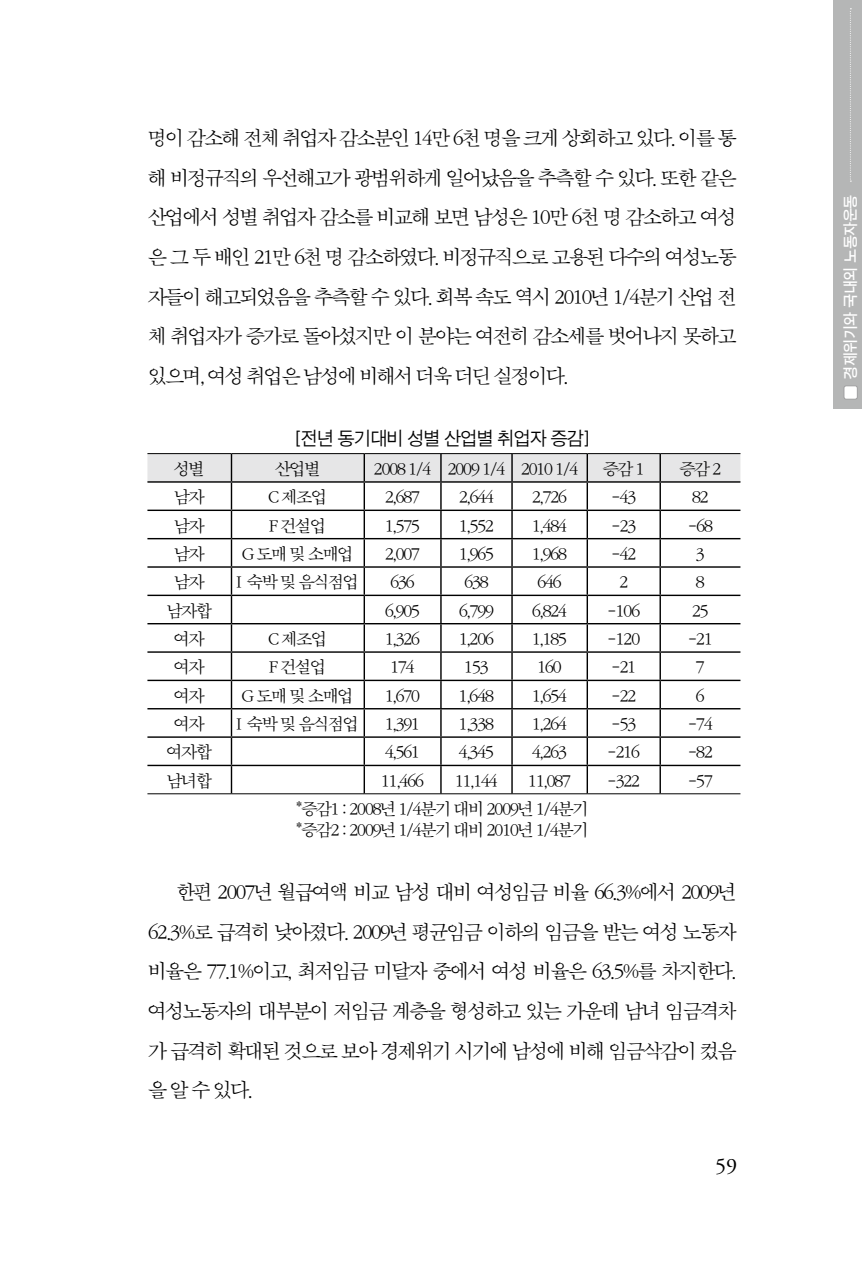
<style>
.page{position:relative;width:862px;height:1270px;background:#fff}
.page>*{position:absolute;margin:0;border:0;box-sizing:border-box;transform-origin:0 0}
.t1{font:22px "Adobe Garamond Pro";color:#000}
.t2{font:20px/39.6px "S Pmu KS Cpc EUC H";letter-spacing:-.14em;color:#000;text-align:justify}
.t3{font:19px "S Pgo J KS Cpc EUC H";letter-spacing:-.1em;color:#000;scale:.95 1}
.t4{font:17px/20.4px "S Pmu KS Cpc EUC H";letter-spacing:-.14em;color:#000}
.t5{font:17px "S Pmu KS Cpc EUC H";letter-spacing:-.035em;color:#000}
.t6{font:15px "S Pgo T KS Cpc EUC H";letter-spacing:-.05em;color:#fff;scale:.95 1}
</style>
<div class="page">
<div style="left:833px;top:0;width:29px;height:408px;background:#b5b6b6"></div>
<div style="left:844px;top:386px;width:13px;height:13px;background:#fff;border-radius:2px"></div>
<div style="left:843px;top:386px;width:14px;height:13px;border:1px solid #9f9fa0;border-radius:2px"></div>
<svg style="left:850px;top:8px;width:1px;height:174px"></svg>
<hr style="left:147px;top:453px;width:84px;height:1px;background:#000">
<hr style="left:231px;top:453px;width:133px;height:1px;background:#000">
<hr style="left:364px;top:453px;width:77px;height:1px;background:#000">
<hr style="left:441px;top:453px;width:71px;height:1px;background:#000">
<hr style="left:512px;top:453px;width:75px;height:1px;background:#000">
<hr style="left:587px;top:453px;width:73px;height:1px;background:#000">
<hr style="left:660px;top:453px;width:80px;height:1px;background:#000">
<hr style="left:147px;top:793px;width:84px;height:1px;background:#000">
<hr style="left:231px;top:793px;width:133px;height:1px;background:#000">
<hr style="left:364px;top:793px;width:77px;height:1px;background:#000">
<hr style="left:441px;top:793px;width:71px;height:1px;background:#000">
<hr style="left:512px;top:793px;width:75px;height:1px;background:#000">
<hr style="left:587px;top:793px;width:73px;height:1px;background:#000">
<hr style="left:660px;top:793px;width:80px;height:1px;background:#000">
<svg style="left:147px;top:454px;width:593px;height:339px"></svg>
<hr style="left:364px;top:765px;width:77px;height:1px;background:#000">
<hr style="left:363px;top:766px;width:2px;height:27px;background:#000">
<hr style="left:441px;top:765px;width:71px;height:1px;background:#000">
<hr style="left:440px;top:766px;width:2px;height:27px;background:#000">
<hr style="left:512px;top:765px;width:75px;height:1px;background:#000">
<hr style="left:511px;top:766px;width:2px;height:27px;background:#000">
<hr style="left:587px;top:765px;width:73px;height:1px;background:#000">
<hr style="left:586px;top:766px;width:2px;height:27px;background:#000">
<hr style="left:660px;top:765px;width:80px;height:1px;background:#000">
<hr style="left:659px;top:766px;width:2px;height:27px;background:#000">
<p class="t2" style="left:147px;top:119px;width:591px">명이 감소해 전체 취업자감소분인 14만 6천 명을 크게 상회하고 있다. 이를 통 해 비정규직의 우선해고가 광범위하게 일어났음을 추측할 수 있다. 또한 같은 산업에서 성별 취업자 감소를 비교해 보면 남성은 10만 6천 명 감소하고 여성 은 그 두 배인 21만 6천 명 감소하였다. 비정규직으로 고용된 다수의 여성노동 자들이 해고되었음을 추측할 수 있다. 회복 속도 역시 2010년 1/4분기 산업 전 체 취업자가 증가로 돌아섰지만 이 분야는 여전히 감소세를 벗어나지 못하고 있으며, 여성 취업은 남성에 비해서 더욱 더딘 실정이다.</p>
<p class="t3" style="left:293px;top:429px;width:315px">[전년 동기대비 성별 산업별 취업자 증감]</p>
<p class="t4" style="left:173px;top:459px;width:33px">성별</p>
<p class="t4" style="left:274px;top:459px;width:48px">산업별</p>
<p class="t4" style="left:373px;top:459px;width:207px">2008 1/4 2009 1/4 2010 1/4</p>
<p class="t4" style="left:602px;top:459px;width:45px">증감1</p>
<p class="t4" style="left:679px;top:459px;width:45px">증감2</p>
<p class="t4" style="left:173px;top:488px;width:33px">남자</p>
<p class="t4" style="left:268px;top:488px;width:62px">C 제조업</p>
<p class="t4" style="left:384px;top:488px;width:38px">2,687</p>
<p class="t4" style="left:458px;top:488px;width:38px">2,644</p>
<p class="t4" style="left:531px;top:488px;width:38px">2,726</p>
<p class="t4" style="left:610px;top:488px;width:28px">-43</p>
<p class="t4" style="left:691px;top:488px;width:19px">82</p>
<p class="t4" style="left:173px;top:516px;width:33px">남자</p>
<p class="t4" style="left:269px;top:516px;width:60px">F 건설업</p>
<p class="t4" style="left:384px;top:516px;width:38px">1,575</p>
<p class="t4" style="left:458px;top:516px;width:38px">1,552</p>
<p class="t4" style="left:531px;top:516px;width:38px">1,484</p>
<p class="t4" style="left:610px;top:516px;width:28px">-23</p>
<p class="t4" style="left:687px;top:516px;width:28px">-68</p>
<p class="t4" style="left:173px;top:544px;width:33px">남자</p>
<p class="t5" style="left:241px;top:545px;width:114px">G도매및소매업</p>
<p class="t4" style="left:384px;top:544px;width:38px">2,007</p>
<p class="t4" style="left:458px;top:544px;width:38px">1,965</p>
<p class="t4" style="left:531px;top:544px;width:38px">1,968</p>
<p class="t4" style="left:610px;top:544px;width:28px">-42</p>
<p class="t4" style="left:695px;top:544px;width:12px">3</p>
<p class="t4" style="left:173px;top:573px;width:33px">남자</p>
<p class="t4" style="left:236px;top:573px;width:125px">I 숙박및 음식점업</p>
<p class="t4" style="left:390px;top:573px;width:27px">636</p>
<p class="t4" style="left:464px;top:573px;width:27px">638</p>
<p class="t4" style="left:537px;top:573px;width:27px">646</p>
<p class="t4" style="left:618px;top:573px;width:12px">2</p>
<p class="t4" style="left:695px;top:573px;width:12px">8</p>
<p class="t4" style="left:166px;top:601px;width:48px">남자합</p>
<p class="t4" style="left:384px;top:601px;width:38px">6,905</p>
<p class="t4" style="left:458px;top:601px;width:38px">6,799</p>
<p class="t4" style="left:531px;top:601px;width:38px">6,824</p>
<p class="t4" style="left:606px;top:601px;width:36px">-106</p>
<p class="t4" style="left:691px;top:601px;width:19px">25</p>
<p class="t4" style="left:173px;top:629px;width:33px">여자</p>
<p class="t4" style="left:268px;top:629px;width:62px">C 제조업</p>
<p class="t4" style="left:384px;top:629px;width:38px">1,326</p>
<p class="t4" style="left:458px;top:629px;width:38px">1,206</p>
<p class="t4" style="left:531px;top:629px;width:38px">1,185</p>
<p class="t4" style="left:606px;top:629px;width:36px">-120</p>
<p class="t4" style="left:687px;top:629px;width:28px">-21</p>
<p class="t4" style="left:173px;top:658px;width:33px">여자</p>
<p class="t4" style="left:269px;top:658px;width:60px">F 건설업</p>
<p class="t4" style="left:390px;top:658px;width:27px">174</p>
<p class="t4" style="left:464px;top:658px;width:27px">153</p>
<p class="t4" style="left:537px;top:658px;width:27px">160</p>
<p class="t4" style="left:610px;top:658px;width:28px">-21</p>
<p class="t4" style="left:695px;top:658px;width:12px">7</p>
<p class="t4" style="left:173px;top:686px;width:33px">여자</p>
<p class="t5" style="left:241px;top:687px;width:114px">G도매및소매업</p>
<p class="t4" style="left:384px;top:686px;width:38px">1,670</p>
<p class="t4" style="left:458px;top:686px;width:38px">1,648</p>
<p class="t4" style="left:531px;top:686px;width:38px">1,654</p>
<p class="t4" style="left:610px;top:686px;width:28px">-22</p>
<p class="t4" style="left:695px;top:686px;width:12px">6</p>
<p class="t4" style="left:173px;top:714px;width:33px">여자</p>
<p class="t4" style="left:236px;top:714px;width:125px">I 숙박및 음식점업</p>
<p class="t4" style="left:384px;top:714px;width:38px">1,391</p>
<p class="t4" style="left:458px;top:714px;width:38px">1,338</p>
<p class="t4" style="left:531px;top:714px;width:38px">1,264</p>
<p class="t4" style="left:610px;top:714px;width:28px">-53</p>
<p class="t4" style="left:687px;top:714px;width:28px">-74</p>
<p class="t4" style="left:166px;top:743px;width:48px">여자합</p>
<p class="t4" style="left:384px;top:743px;width:38px">4,561</p>
<p class="t4" style="left:458px;top:743px;width:38px">4,345</p>
<p class="t4" style="left:531px;top:743px;width:38px">4,263</p>
<p class="t4" style="left:606px;top:743px;width:36px">-216</p>
<p class="t4" style="left:687px;top:743px;width:28px">-82</p>
<p class="t4" style="left:166px;top:771px;width:48px">남녀합</p>
<p class="t4" style="left:380px;top:771px;width:45px">11,466</p>
<p class="t4" style="left:454px;top:771px;width:45px">11,144</p>
<p class="t4" style="left:527px;top:771px;width:45px">11,087</p>
<p class="t4" style="left:606px;top:771px;width:36px">-322</p>
<p class="t4" style="left:687px;top:771px;width:28px">-57</p>
<p class="t4" style="left:295px;top:800px;width:295px">*증감1 : 2008년 1/4분기 대비 2009년 1/4분기 *증감2 : 2009년 1/4분기 대비 2010년 1/4분기</p>
<p class="t2" style="left:147px;top:873px;width:591px;text-indent:28px">한편 2007년 월급여액 비교 남성 대비 여성임금 비율 66.3%에서 2009년 62.3%로 급격히 낮아졌다. 2009년 평균임금 이하의 임금을 받는 여성 노동자 비율은 77.1%이고, 최저임금 미달자 중에서 여성 비율은 63.5%를 차지한다. 여성노동자의 대부분이 저임금 계층을 형성하고 있는 가운데 남녀 임금격차 가 급격히 확대된 것으로 보아 경제위기 시기에 남성에 비해 임금삭감이 컸음 을알수있다.</p>
<p class="t1" style="left:715px;top:1152px;width:24px">59</p>
<p class="t6" style="left:843px;top:380px;width:196px;rotate:-90deg">경제위기와 국내외 노동자운동</p>
</div>
